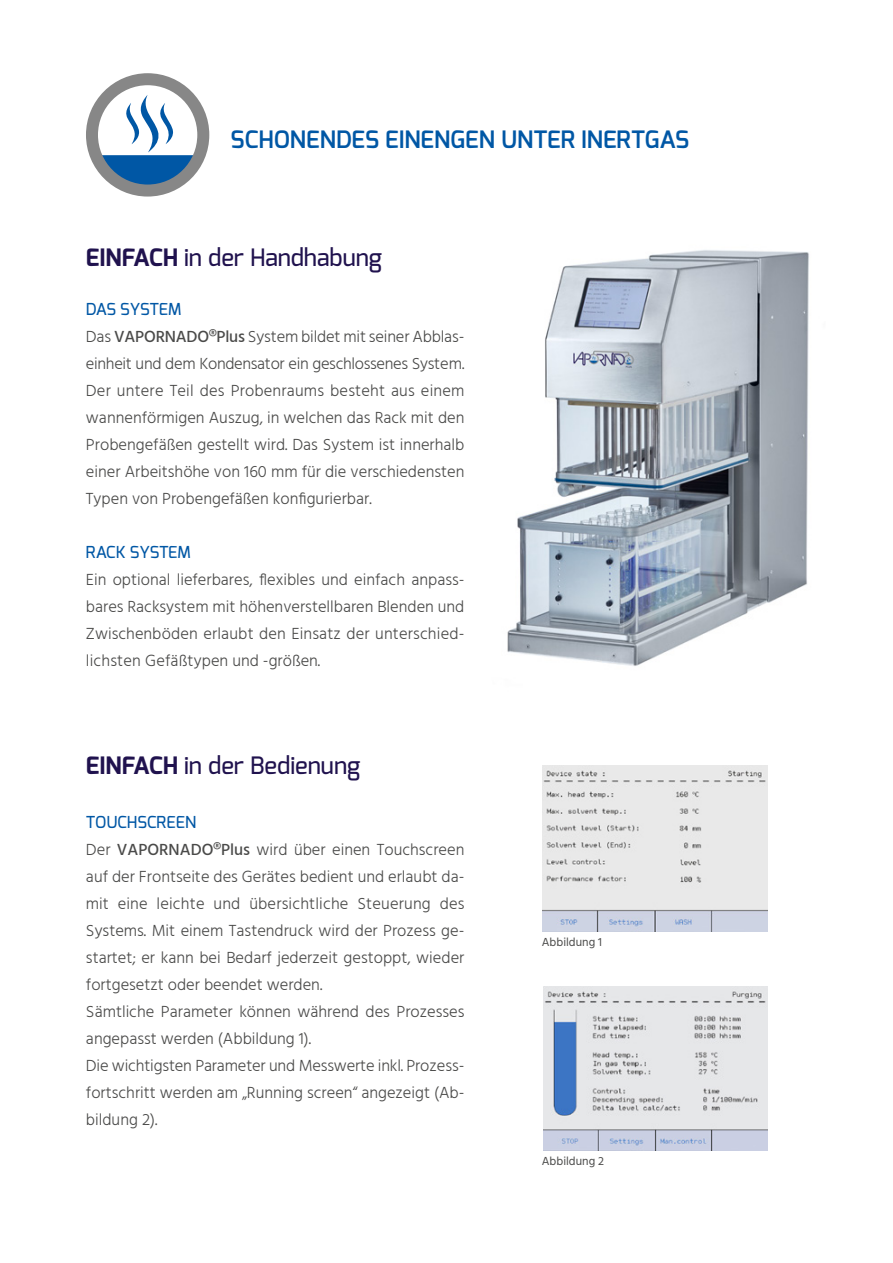
<style>
.page{position:relative;width:893px;height:1263px;background:#fff}
.page>*{position:absolute;margin:0;border:0;box-sizing:border-box;transform-origin:0 0}
.t1{font:500 24px "Exo";color:#20124e}
.t2{font:600 24px "Exo";color:#0057a5}
.t3{font:300 16.5px/27px "Hind";color:#4a4a49}
.t4{font:500 16.5px "Exo";color:#0057a5}
.t5{font:500 16.5px "Exo";letter-spacing:-.02em;color:#0057a5}
.t6{font:12px "Hind";color:#4a4a49}
.s1{font-weight:700}
.s2{font-weight:500}
</style>
<div class="page">
<div style="left:86px;top:73px;width:123px;height:124px;border:12px solid #878787;border-radius:50%"></div>
<svg style="left:98px;top:95px;width:97px;height:95px"></svg>
<img style="left:507px;top:250px;width:302px;height:416px">
<img style="left:543px;top:766px;width:224px;height:165px">
<img style="left:544px;top:986px;width:223px;height:164px">
<h1 class="t2" style="left:231px;top:123px;width:460px">SCHONENDES EINENGEN UNTER INERTGAS</h1>
<h1 class="t1" style="left:86px;top:242px;width:298px"><span class="s1">EINFACH</span> in der Handhabung</h1>
<p class="t5" style="left:86px;top:299px;width:97px">DAS SYSTEM</p>
<p class="t3" style="left:86px;top:324px;width:380px">Das <span class="s2">VAPORNADO®Plus</span> System bildet mit seiner Abblas&shy;einheit und dem Kondensator ein geschlossenes System.<br>Der untere Teil des Probenraums besteht aus einem wannenförmigen Auszug, in welchen das Rack mit den Probengefäßen gestellt wird. Das System ist innerhalb einer Arbeitshöhe von 160 mm für die verschiedensten Typen von Probengefäßen konfigurierbar.</p>
<p class="t4" style="left:86px;top:542px;width:107px">RACK SYSTEM</p>
<p class="t3" style="left:86px;top:567px;width:380px;text-align:justify">Ein optional lieferbares, flexibles und einfach anpass&shy;bares Racksystem mit höhenverstellbaren Blenden und Zwischenböden erlaubt den Einsatz der unterschied&shy;lichsten Gefäßtypen und -größen.</p>
<h1 class="t1" style="left:86px;top:750px;width:276px"><span class="s1">EINFACH</span> in der Bedienung</h1>
<p class="t4" style="left:86px;top:812px;width:112px">TOUCHSCREEN</p>
<p class="t3" style="left:86px;top:837px;width:380px">Der <span class="s2">VAPORNADO®Plus</span> wird über einen Touchscreen auf der Frontseite des Gerätes bedient und erlaubt da&shy;mit eine leichte und übersichtliche Steuerung des Systems. Mit einem Tastendruck wird der Prozess ge&shy;startet; er kann bei Bedarf jederzeit gestoppt, wieder fortgesetzt oder beendet werden.<br>Sämtliche Parameter können während des Prozesses angepasst werden (Abbildung 1).<br>Die wichtigsten Parameter und Messwerte inkl. Prozess&shy;fortschritt werden am „Running screen“ angezeigt (Ab&shy;bildung 2).</p>
<p class="t6" style="left:542px;top:934px;width:62px">Abbildung 1</p>
<p class="t6" style="left:542px;top:1153px;width:64px">Abbildung 2</p>
</div>
